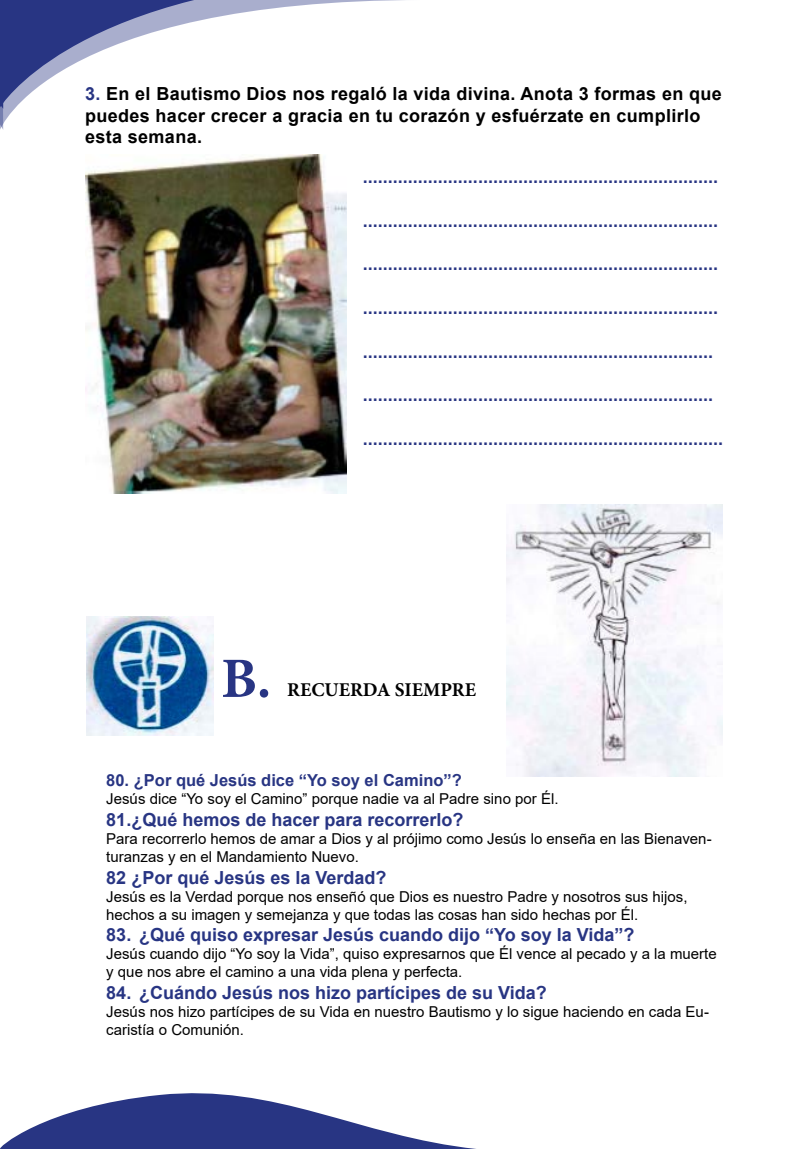
<style>
.page{position:relative;width:808px;height:1149px;background:#fff}
.page>*{position:absolute;margin:0;border:0;box-sizing:border-box;transform-origin:0 0}
.t1{font:700 57px "Minion Pro";color:#283583}
.t2{font:700 19.5px "Minion Pro";color:#000}
.t3{font:700 18px "Arial";color:#283583}
.t4{font:700 18px/21.6px "Arial";letter-spacing:.02em;color:#000}
.t5{font:700 16.5px "Arial";color:#283583}
.t6{font:15px/18px "Arial";color:#000}
.s1{color:#283583}
</style>
<div class="page">
<svg style="left:0;top:1093px;width:468px;height:55px"></svg>
<svg style="left:3px;top:0;width:401px;height:130px"></svg>
<svg style="left:0;top:0;width:3px;height:130px"></svg>
<img style="left:85px;top:154px;width:261px;height:339px">
<img style="left:506px;top:504px;width:217px;height:272px">
<img style="left:86px;top:616px;width:127px;height:119px">
<p class="t4" style="left:85px;top:83px;width:638px"><span class="s1">3.</span> En el Bautismo Dios nos regaló la vida divina. Anota 3 formas en que puedes hacer crecer a gracia en tu corazón y esfuérzate en cumplirlo esta semana.</p>
<p class="t3" style="left:363px;top:164px;width:357px">.......................................................................</p>
<p class="t3" style="left:363px;top:208px;width:357px">.......................................................................</p>
<p class="t3" style="left:363px;top:251px;width:357px">.......................................................................</p>
<p class="t3" style="left:363px;top:295px;width:357px">.......................................................................</p>
<p class="t3" style="left:363px;top:338px;width:352px">......................................................................</p>
<p class="t3" style="left:363px;top:382px;width:352px">......................................................................</p>
<p class="t3" style="left:363px;top:425px;width:362px">........................................................................</p>
<h1 class="t1" style="left:221px;top:638px;width:52px">B.</h1>
<p class="t2" style="left:287px;top:675px;width:190px">RECUERDA SIEMPRE</p>
<p class="t5" style="left:106px;top:768px;width:357px">80. ¿Por qué Jesús dice “Yo soy el Camino”?</p>
<p class="t6" style="left:106px;top:789px;width:454px">Jesús dice “Yo soy el Camino” porque nadie va al Padre sino por Él.</p>
<p class="t3" style="left:106px;top:806px;width:359px">81.¿Qué hemos de hacer para recorrerlo?</p>
<p class="t6" style="left:106px;top:829px;width:607px">Para recorrerlo hemos de amar a Dios y al prójimo como Jesús lo enseña en las Bienaven&shy;turanzas y en el Mandamiento Nuevo.</p>
<p class="t3" style="left:106px;top:864px;width:282px">82 ¿Por qué Jesús es la Verdad?</p>
<p class="t6" style="left:106px;top:887px;width:583px">Jesús es la Verdad porque nos enseñó que Dios es nuestro Padre y nosotros sus hijos, hechos a su imagen y semejanza y que todas las cosas han sido hechas por Él.</p>
<p class="t3" style="left:106px;top:921px;width:530px">83. ¿Qué quiso expresar Jesús cuando dijo “Yo soy la Vida”?</p>
<p class="t6" style="left:106px;top:944px;width:612px">Jesús cuando dijo “Yo soy la Vida”, quiso expresarnos que Él vence al pecado y a la muerte y que nos abre el camino a una vida plena y perfecta.</p>
<p class="t3" style="left:106px;top:979px;width:442px">84. ¿Cuándo Jesús nos hizo partícipes de su Vida?</p>
<p class="t6" style="left:106px;top:1002px;width:604px">Jesús nos hizo partícipes de su Vida en nuestro Bautismo y lo sigue haciendo en cada Eu&shy;caristía o Comunión.</p>
</div>
